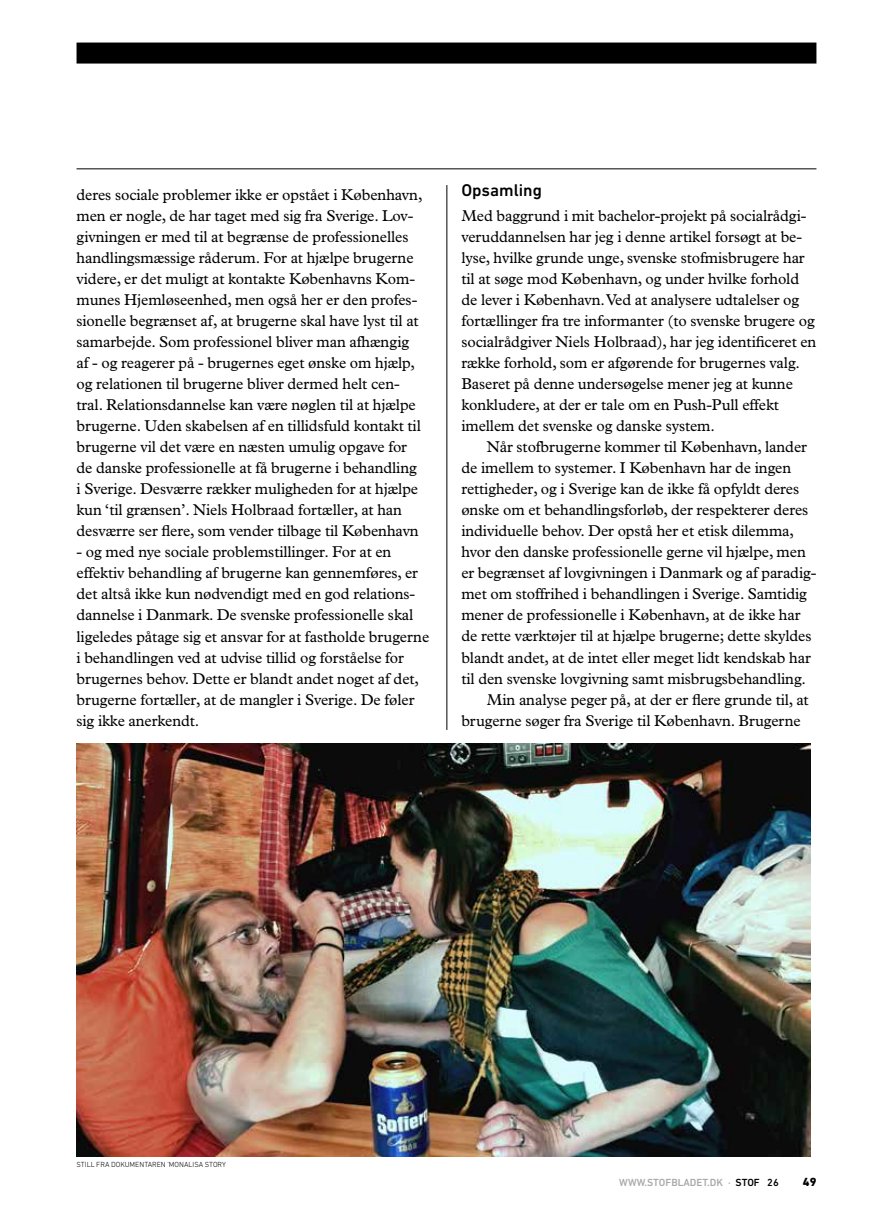
<style>
.page{position:relative;width:893px;height:1221px;background:#fff}
.page>*{position:absolute;margin:0;border:0;box-sizing:border-box;transform-origin:0 0}
.t1{font:500 17.25px "DIN Next LT Pro";color:#000}
.t2{font:15.75px/21px "Plantin";letter-spacing:-.005em;color:#000}
.t3{font:800 12px "DIN Next LT Pro";color:#000}
.t4{font:500 10.5px "DIN Next LT Pro";color:#a7a9ac}
.t5{font:300 7.5px "DIN Next LT Pro";color:#000}
.s1{color:#000}
</style>
<div class="page">
<div style="left:77px;top:43px;width:739px;height:21px;background:#000"></div>
<hr style="left:77px;top:168px;width:739px;height:1px;background:#000">
<hr style="left:446px;top:185px;width:1px;height:545px;background:#000">
<img style="left:77px;top:744px;width:733px;height:412px">
<p class="t2" style="left:77px;top:184px;width:347px">deres sociale problemer ikke er opstået i København, men er nogle, de har taget med sig fra Sverige. Lov&shy;givningen er med til at begrænse de professionelles handlingsmæssige råderum. For at hjælpe brugerne videre, er det muligt at kontakte Københavns Kom&shy;munes Hjemløseenhed, men også her er den profes&shy;sionelle begrænset af, at brugerne skal have lyst til at samarbejde. Som professionel bliver man afhængig af - og reagerer på - brugernes eget ønske om hjælp, og relationen til brugerne bliver dermed helt cen&shy;tral. Relationsdannelse kan være nøglen til at hjælpe brugerne. Uden skabelsen af en tillidsfuld kontakt til brugerne vil det være en næsten umulig opgave for de danske professionelle at få brugerne i behandling i Sverige. Desværre rækker muligheden for at hjælpe kun ‘til grænsen’. Niels Holbraad fortæller, at han desværre ser flere, som vender tilbage til København</p>
<p class="t2" style="left:77px;top:541px;width:354px">- og med nye sociale problemstillinger. For at en effektiv behandling af brugerne kan gennemføres, er det altså ikke kun nødvendigt med en god relations&shy;dannelse i Danmark. De svenske professionelle skal ligeledes påtage sig et ansvar for at fastholde brugerne i behandlingen ved at udvise tillid og forståelse for brugernes behov. Dette er blandt andet noget af det, brugerne fortæller, at de mangler i Sverige. De føler sig ikke anerkendt.</p>
<p class="t1" style="left:461px;top:180px;width:82px">Opsamling</p>
<p class="t2" style="left:461px;top:205px;width:357px">Med baggrund i mit bachelor-projekt på socialrådgi&shy;veruddannelsen har jeg i denne artikel forsøgt at be&shy;lyse, hvilke grunde unge, svenske stofmisbrugere har til at søge mod København, og under hvilke forhold de lever i København. Ved at analysere udtalelser og fortællinger fra tre informanter (to svenske brugere og socialrådgiver Niels Holbraad), har jeg identificeret en række forhold, som er afgørende for brugernes valg.<br>Baseret på denne undersøgelse mener jeg at kunne konkludere, at der er tale om en Push-Pull effekt imellem det svenske og danske system.</p>
<p class="t2" style="left:487px;top:436px;width:322px">Når stofbrugerne kommer til København, lander</p>
<p class="t2" style="left:461px;top:457px;width:331px">de imellem to systemer. I København har de ingen</p>
<p class="t2" style="left:461px;top:478px;width:339px">rettigheder, og i Sverige kan de ikke få opfyldt deres</p>
<p class="t2" style="left:461px;top:499px;width:348px">ønske om et behandlingsforløb, der respekterer deres</p>
<p class="t2" style="left:461px;top:520px;width:334px">individuelle behov. Der opstå her et etisk dilemma,</p>
<p class="t2" style="left:461px;top:541px;width:346px">hvor den danske professionelle gerne vil hjælpe, men</p>
<p class="t2" style="left:461px;top:562px;width:357px">er begrænset af lovgivningen i Danmark og af paradig-</p>
<p class="t2" style="left:461px;top:583px;width:347px">met om stoffrihed i behandlingen i Sverige. Samtidig</p>
<p class="t2" style="left:461px;top:604px;width:341px">mener de professionelle i København, at de ikke har</p>
<p class="t2" style="left:461px;top:625px;width:352px">de rette værktøjer til at hjælpe brugerne; dette skyldes</p>
<p class="t2" style="left:461px;top:646px;width:351px">blandt andet, at de intet eller meget lidt kendskab har</p>
<p class="t2" style="left:461px;top:667px;width:346px">til den svenske lovgivning samt misbrugsbehandling.</p>
<p class="t2" style="left:487px;top:688px;width:323px">Min analyse peger på, at der er flere grunde til, at</p>
<p class="t2" style="left:461px;top:709px;width:341px">brugerne søger fra Sverige til København. Brugerne</p>
<p class="t5" style="left:77px;top:1160px;width:151px">STILL FRA DOKUMENTAREN 'MONALISA STORY</p>
<p class="t4" style="left:619px;top:1175px;width:161px">WWW.STOFBLADET.DK · <span class="s1">STOF 26</span></p>
<p class="t3" style="left:803px;top:1174px;width:15px">49</p>
</div>
